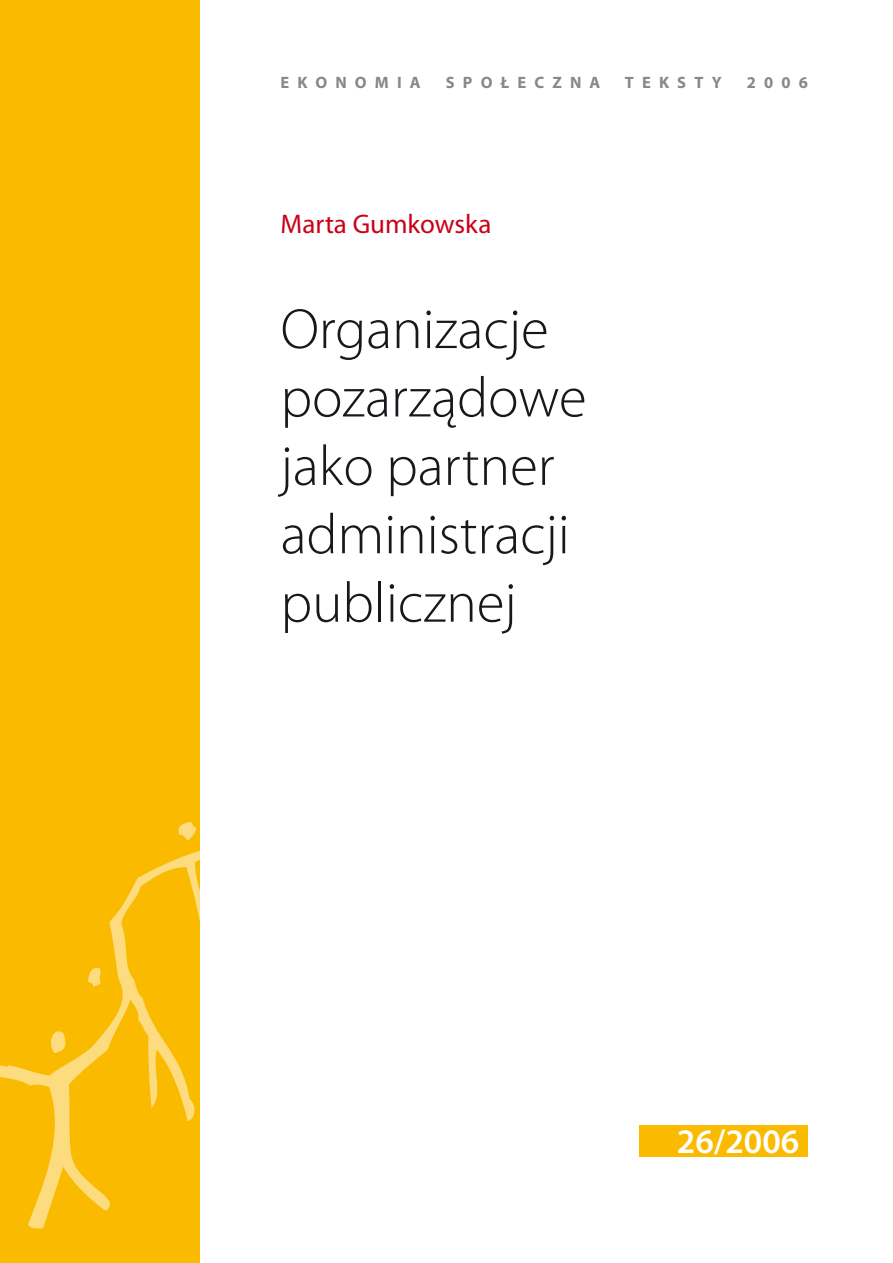
<style>
.page{position:relative;width:893px;height:1263px;background:#fff}
.page>*{position:absolute;margin:0;border:0;box-sizing:border-box;transform-origin:0 0}
.t1{font:300 57px/68.4px "Myriad Pro";color:#1a171c}
.t2{font:600 34.5px "Myriad Pro";color:#fff}
.t3{font:27px "Myriad Pro";color:#ca0019}
.t4{font:700 16.5px "Myriad Pro";letter-spacing:.495em;color:#87888a}
</style>
<div class="page">
<div style="left:0;top:0;width:200px;height:1263px;background:#faba00"></div>
<svg style="left:0;top:850px;width:200px;height:379px"></svg>
<svg style="left:88px;top:966px;width:14px;height:20px"></svg>
<svg style="left:46px;top:1025px;width:21px;height:28px"></svg>
<svg style="left:178px;top:822px;width:18px;height:18px"></svg>
<div style="left:639px;top:1125px;width:169px;height:32px;background:#faba00"></div>
<p class="t4" style="left:281px;top:73px;width:142px">EKONOMIA</p>
<p class="t4" style="left:446px;top:73px;width:156px">SPOŁECZNA</p>
<p class="t4" style="left:625px;top:73px;width:98px">TEKSTY</p>
<p class="t4" style="left:747px;top:73px;width:63px">2006</p>
<p class="t3" style="left:281px;top:209px;width:212px">Marta Gumkowska</p>
<p class="t1" style="left:281px;top:296px;width:307px">Organizacje pozarządowe jako partner administracji publicznej</p>
<p class="t2" style="left:677px;top:1122px;width:124px">26/2006</p>
</div>
